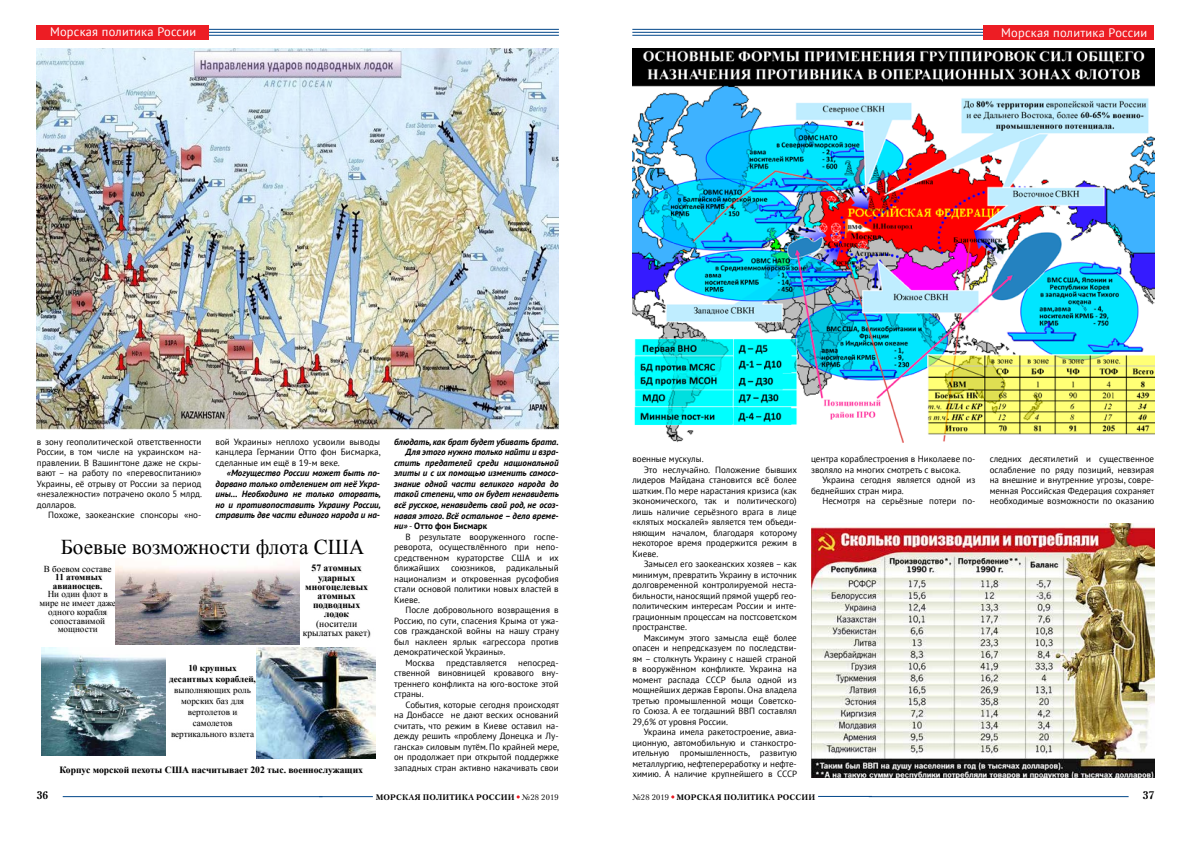
<style>
.page{position:relative;width:1191px;height:842px;background:#fff}
.page>*{position:absolute;margin:0;border:0;box-sizing:border-box;transform-origin:0 0}
.t1{font:21.1px "Times New Roman";color:#000}
.t2{font:12.4px "PT Sans";letter-spacing:.02em;color:#fff}
.t3{font:700 11px "Petersburg C";color:#000}
.t4{font:700 9.6px/9.2px "Times New Roman";color:#000;text-align:center}
.t5{font:9.6px/9.1px "Times New Roman";color:#000;text-align:center}
.t6{font:9.1px/8.7px "Times New Roman";color:#000;text-align:center}
.t7{font:700 9.1px/8.6px "Times New Roman";color:#000}
.t8{font:9px/10.5px "PT Sans";color:#000;text-align:justify}
.t9{font:italic 700 9px/10.5px "PT Sans";color:#000;text-align:justify}
.t10{font:700 9px "PT Sans";color:#000}
.t11{font:700 8px "Petersburg C";letter-spacing:.02em;color:#000}
.s1{font-style:italic}
.s2{font-weight:400}
</style>
<div class="page">
<hr style="left:632px;top:29px;width:371px;height:1px;background:#004689">
<hr style="left:632px;top:32px;width:371px;height:1px;background:#004689">
<hr style="left:632px;top:35px;width:371px;height:1px;background:#004689">
<div style="left:983px;top:25px;width:171px;height:14px;background:#ed1d24"></div>
<hr style="left:188px;top:29px;width:371px;height:1px;background:#004689">
<hr style="left:188px;top:32px;width:371px;height:1px;background:#004689">
<hr style="left:188px;top:35px;width:371px;height:1px;background:#004689">
<div style="left:36px;top:25px;width:172px;height:14px;background:#ed1d24"></div>
<hr style="left:868px;top:796px;width:260px;height:1px;background:#004689">
<hr style="left:63px;top:796px;width:259px;height:1px;background:#004689">
<hr style="left:818px;top:796px;width:54px;height:1px;background:#004689">
<hr style="left:319px;top:796px;width:54px;height:1px;background:#004689">
<img style="left:37px;top:49px;width:521px;height:380px">
<img style="left:632px;top:49px;width:522px;height:393px">
<img style="left:52px;top:570px;width:53px;height:9px">
<img style="left:53px;top:579px;width:50px;height:9px">
<img style="left:49px;top:588px;width:59px;height:8px">
<img style="left:40px;top:596px;width:76px;height:15px">
<img style="left:46px;top:605px;width:64px;height:9px">
<img style="left:48px;top:614px;width:60px;height:11px">
<img style="left:55px;top:623px;width:45px;height:11px">
<img style="left:116px;top:565px;width:183px;height:80px">
<img style="left:312px;top:565px;width:50px;height:8px">
<img style="left:316px;top:570px;width:42px;height:9px">
<img style="left:306px;top:579px;width:62px;height:12px">
<img style="left:315px;top:588px;width:44px;height:9px">
<img style="left:314px;top:597px;width:46px;height:12px">
<img style="left:322px;top:607px;width:30px;height:9px">
<img style="left:316px;top:616px;width:41px;height:9px">
<img style="left:41px;top:648px;width:124px;height:108px">
<img style="left:190px;top:666px;width:46px;height:5px">
<img style="left:169px;top:671px;width:88px;height:16px">
<img style="left:172px;top:682px;width:81px;height:12px">
<img style="left:179px;top:693px;width:68px;height:12px">
<img style="left:185px;top:704px;width:55px;height:12px">
<img style="left:191px;top:715px;width:44px;height:11px">
<img style="left:257px;top:648px;width:119px;height:110px">
<img style="left:60px;top:767px;width:303px;height:9px">
<img style="left:811px;top:523px;width:343px;height:254px">
<h2 class="t2" style="left:50px;top:24px;width:148px">Морская политика России</h2>
<h2 class="t2" style="left:1001px;top:24px;width:148px">Морская политика России</h2>
<p class="t8" style="left:37px;top:436px;width:167px">в зону геополитической ответственности России, в том числе на украинском на&shy;правлении. В Вашингтоне даже не скры&shy;вают – на работу по «перевоспитанию» Украины, её отрыву от России за период «незалежности» потрачено около 5 млрд. долларов.</p>
<p class="t8" style="left:48px;top:510px;width:155px">Похоже, заокеанские спонсоры «но-</p>
<p class="t8" style="left:215px;top:436px;width:167px">вой Украины» неплохо усвоили выводы канцлера Германии Отто фон Бисмарка, сделанные им ещё в 19-м веке.</p>
<p class="t9" style="left:215px;top:468px;width:167px;text-indent:11px">«Могущество России может быть по&shy;дорвано только отделением от неё Укра&shy;ины… Необходимо не только оторвать, но и противопоставить Украину России, стравить две части единого народа и на-</p>
<h1 class="t1" style="left:61px;top:533px;width:305px">Боевые возможности флота США</h1>
<p class="t6" style="left:44px;top:564px;width:69px">В боевом составе</p>
<p class="t7" style="left:53px;top:573px;width:51px">11 атомных авианосцев.</p>
<p class="t6" style="left:39px;top:590px;width:78px">Ни один флот в мире не имеет даже одного корабля сопоставимой мощности</p>
<p class="t4" style="left:305px;top:563px;width:64px">57 атомных ударных многоцелевых атомных подводных лодок</p>
<p class="t5" style="left:303px;top:619px;width:69px">(носители крылатых ракет)</p>
<p class="t7" style="left:169px;top:663px;width:88px;line-height:10.5px;text-align:center">10 крупных десантных кораблей,</p>
<p class="t6" style="left:171px;top:684px;width:85px;line-height:10.9px">выполняющих роль морских баз для вертолетов и самолетов вертикального взлета</p>
<p class="t4" style="left:59px;top:764px;width:305px">Корпус морской пехоты США насчитывает 202 тыс. военнослужащих</p>
<p class="t9" style="left:394px;top:436px;width:166px">блюдать, как брат будет убивать брата.</p>
<p class="t9" style="left:405px;top:447px;width:155px">Для этого нужно только найти и взра-</p>
<p class="t9" style="left:394px;top:457px;width:166px">стить предателей среди национальной</p>
<p class="t9" style="left:394px;top:468px;width:166px">элиты и с их помощью изменить самосо-</p>
<p class="t9" style="left:394px;top:478px;width:166px">знание одной части великого народа до</p>
<p class="t9" style="left:394px;top:489px;width:166px">такой степени, что он будет ненавидеть</p>
<p class="t9" style="left:394px;top:499px;width:166px">всё русское, ненавидеть свой род, не осоз-</p>
<p class="t9" style="left:394px;top:510px;width:166px">навая этого. Всё остальное – дело време-</p>
<p class="t10" style="left:394px;top:520px;width:94px"><span class="s1">ни»</span> <span class="s2">-</span> Отто фон Бисмарк</p>
<p class="t8" style="left:405px;top:531px;width:155px">В результате вооруженного госпе-</p>
<p class="t8" style="left:394px;top:541px;width:166px">реворота, осуществлённого при непо-</p>
<p class="t8" style="left:394px;top:552px;width:166px">средственном кураторстве США и их</p>
<p class="t8" style="left:394px;top:562px;width:166px">ближайших союзников, радикальный</p>
<p class="t8" style="left:394px;top:573px;width:166px">национализм и откровенная русофобия</p>
<p class="t8" style="left:394px;top:583px;width:166px">стали основой политики новых властей в</p>
<p class="t8" style="left:394px;top:594px;width:27px">Киеве.</p>
<p class="t8" style="left:405px;top:604px;width:155px">После добровольного возвращения в</p>
<p class="t8" style="left:394px;top:615px;width:166px">Россию, по сути, спасения Крыма от ужа-</p>
<p class="t8" style="left:394px;top:625px;width:166px">сов гражданской войны на нашу страну</p>
<p class="t8" style="left:394px;top:636px;width:166px">был наклеен ярлык «агрессора против</p>
<p class="t8" style="left:394px;top:646px;width:113px">демократической Украины».</p>
<p class="t8" style="left:405px;top:657px;width:31px">Москва</p>
<p class="t8" style="left:446px;top:657px;width:62px">представляется</p>
<p class="t8" style="left:394px;top:657px;width:166px;text-indent:124px">непосред&shy;ственной виновницей кровавого вну&shy;треннего конфликта на юго-востоке этой страны.</p>
<p class="t8" style="left:394px;top:699px;width:167px;text-indent:11px">События, которые сегодня происходят на Донбассе не дают веских оснований считать, что режим в Киеве оставил на&shy;дежду решить «проблему Донецка и Лу&shy;ганска» силовым путём. По крайней мере, он продолжает при открытой поддержке западных стран активно накачивать свои</p>
<p class="t8" style="left:632px;top:453px;width:73px">военные мускулы.</p>
<p class="t8" style="left:643px;top:464px;width:155px">Это неслучайно. Положение бывших</p>
<p class="t8" style="left:632px;top:474px;width:166px">лидеров Майдана становится всё более</p>
<p class="t8" style="left:632px;top:485px;width:166px">шатким. По мере нарастания кризиса (как</p>
<p class="t8" style="left:632px;top:495px;width:166px">экономического, так и политического)</p>
<p class="t8" style="left:632px;top:506px;width:166px">лишь наличие серьёзного врага в лице</p>
<p class="t8" style="left:632px;top:516px;width:166px">«клятых москалей» является тем объеди-</p>
<p class="t8" style="left:632px;top:527px;width:166px">няющим началом, благодаря которому</p>
<p class="t8" style="left:632px;top:537px;width:166px">некоторое время продержится режим в</p>
<p class="t8" style="left:632px;top:548px;width:27px">Киеве.</p>
<p class="t8" style="left:643px;top:558px;width:155px">Замысел его заокеанских хозяев – как</p>
<p class="t8" style="left:632px;top:569px;width:166px">минимум, превратить Украину в источник</p>
<p class="t8" style="left:632px;top:579px;width:166px">долговременной контролируемой неста-</p>
<p class="t8" style="left:632px;top:590px;width:166px">бильности, наносящий прямой ущерб гео-</p>
<p class="t8" style="left:632px;top:600px;width:166px">политическим интересам России и инте-</p>
<p class="t8" style="left:632px;top:611px;width:166px">грационным процессам на постсоветском</p>
<p class="t8" style="left:632px;top:621px;width:56px">пространстве.</p>
<p class="t8" style="left:643px;top:632px;width:155px">Максимум этого замысла ещё более</p>
<p class="t8" style="left:632px;top:642px;width:166px">опасен и непредсказуем по последстви-</p>
<p class="t8" style="left:632px;top:653px;width:166px">ям – столкнуть Украину с нашей страной</p>
<p class="t8" style="left:632px;top:663px;width:166px">в вооружённом конфликте. Украина на</p>
<p class="t8" style="left:632px;top:674px;width:166px">момент раcпада СССР была одной из</p>
<p class="t8" style="left:632px;top:684px;width:166px">мощнейших держав Европы. Она владела</p>
<p class="t8" style="left:632px;top:695px;width:166px">третью промышленной мощи Советско-</p>
<p class="t8" style="left:632px;top:705px;width:166px">го Союза. А ее тогдашний ВВП составлял</p>
<p class="t8" style="left:632px;top:716px;width:97px">29,6% от уровня России.</p>
<p class="t8" style="left:643px;top:726px;width:155px">Украина имела ракетостроение, авиа-</p>
<p class="t8" style="left:632px;top:737px;width:166px">ционную, автомобильную и станкостро-</p>
<p class="t8" style="left:632px;top:747px;width:166px">ительную промышленность, развитую</p>
<p class="t8" style="left:632px;top:758px;width:166px">металлургию, нефтепереработку и нефте-</p>
<p class="t8" style="left:632px;top:768px;width:166px">химию. А наличие крупнейшего в СССР</p>
<p class="t8" style="left:811px;top:453px;width:166px">центра кораблестроения в Николаеве по&shy;зволяло на многих смотреть с высока.</p>
<p class="t8" style="left:811px;top:474px;width:166px;text-indent:11px">Украина сегодня является одной из беднейших стран мира.</p>
<p class="t8" style="left:822px;top:496px;width:155px">Несмотря на серьёзные потери по-</p>
<p class="t8" style="left:989px;top:454px;width:166px">следних десятилетий и существенное ослабление по ряду позиций, невзирая на внешние и внутренние угрозы, совре&shy;менная Российская Федерация сохраняет необходимые возможности по оказанию</p>
<p class="t3" style="left:37px;top:789px;width:13px">36</p>
<p class="t11" style="left:376px;top:792px;width:184px">МОРСКАЯ ПОЛИТИКА РОССИИ <span class="s2">№28 2019</span></p>
<p class="t11" style="left:632px;top:792px;width:184px"><span class="s2">№28 2019</span> МОРСКАЯ ПОЛИТИКА РОССИИ</p>
<p class="t3" style="left:1142px;top:789px;width:13px">37</p>
</div>
